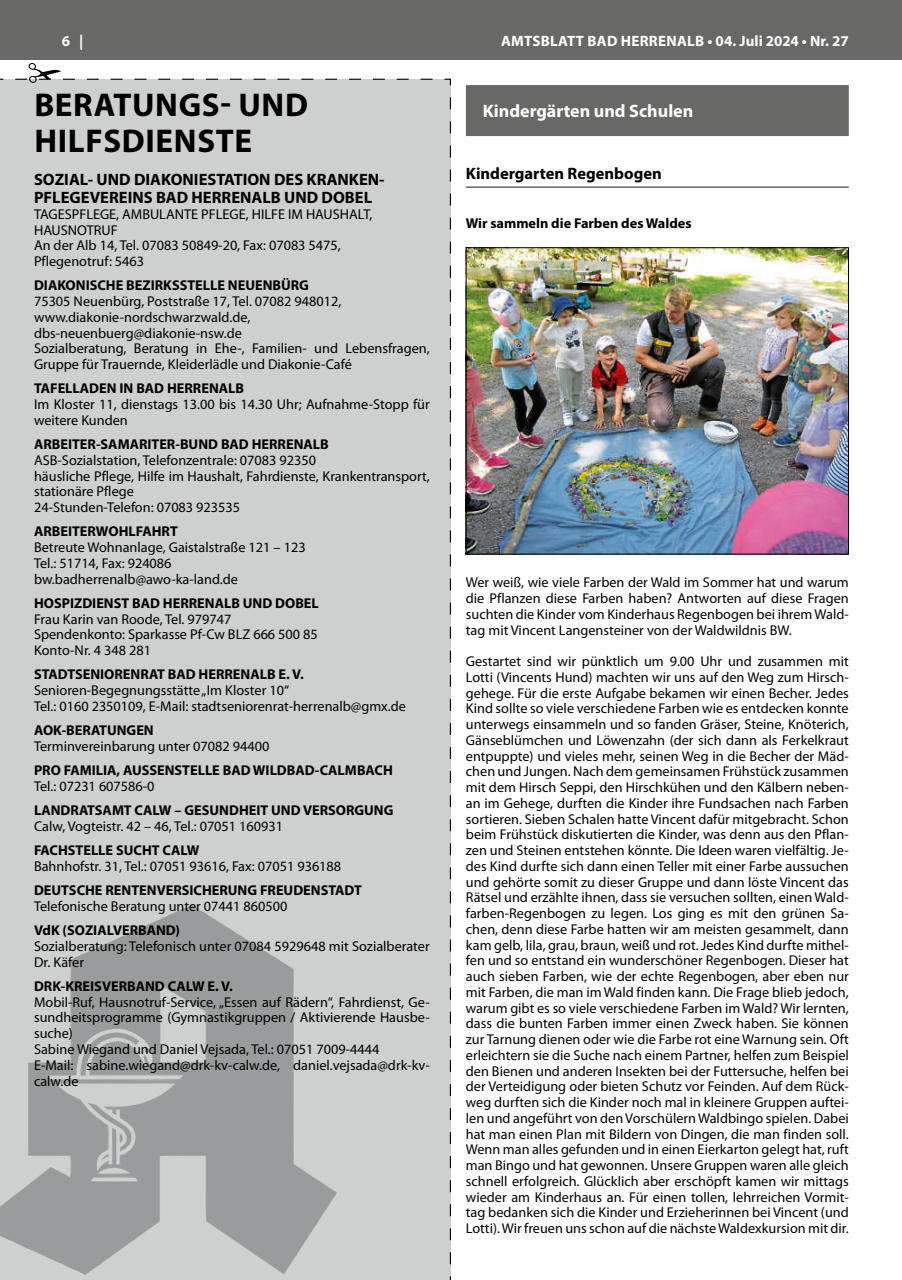
<style>
.page{position:relative;width:902px;height:1280px;background:#fff}
.page>*{position:absolute;margin:0;border:0;box-sizing:border-box;transform-origin:0 0}
.t1{font:700 33px/36px "Myriad Pro";letter-spacing:.02em;color:#000}
.t2{font:700 18px "Myriad Pro";color:#fff}
.t3{font:700 16.5px/18px "Myriad Pro";color:#000}
.t4{font:700 15px "Myriad Pro";letter-spacing:.02em;color:#fff}
.t5{font:14.25px/15.8px "Myriad Pro";color:#000}
.t6{font:700 14.25px "Myriad Pro";color:#000}
</style>
<div class="page">
<div style="left:0;top:0;width:901px;height:60px;background:#686867"></div>
<div style="left:466px;top:85px;width:382px;height:51px;background:#686867"></div>
<hr style="left:466px;top:186px;width:382px;height:2px;background:#686867">
<img style="left:468px;top:249px;width:378px;height:303px">
<div style="left:466px;top:247px;width:382px;height:307px;border:1px solid #000"></div>
<div style="left:0;top:78px;width:451px;height:1202px;background:#cecfcf"></div>
<svg style="left:9px;top:63px;width:423px;height:20px"></svg>
<svg style="left:0;top:905px;width:337px;height:370px;background:#c3c4c4"></svg>
<svg style="left:4px;top:906px;width:202px;height:297px;background:#bdbebf"></svg>
<svg style="left:13px;top:959px;width:321px;height:315px;background:#adaeae"></svg>
<p class="t4" style="left:62px;top:31px;width:23px">6 |</p>
<p class="t4" style="left:501px;top:31px;width:349px">AMTSBLATT BAD HERRENALB • 04. Juli 2024 • Nr. 27</p>
<h1 class="t1" style="left:34px;top:86px;width:275px">BERATUNGS- UND<br>HILFSDIENSTE</h1>
<p class="t3" style="left:34px;top:170px;width:352px">SOZIAL- UND DIAKONIESTATION DES KRANKEN-<br>PFLEGEVEREINS BAD HERRENALB UND DOBEL</p>
<p class="t5" style="left:34px;top:206px;width:340px">TAGESPFLEGE, AMBULANTE PFLEGE, HILFE IM HAUSHALT, HAUSNOTRUF<br>An der Alb 14, Tel. 07083 50849-20, Fax: 07083 5475, Pflegenotruf: 5463</p>
<p class="t6" style="left:34px;top:276px;width:276px">DIAKONISCHE BEZIRKSSTELLE NEUENBÜRG</p>
<p class="t5" style="left:34px;top:293px;width:397px">75305 Neuenbürg, Poststraße 17, Tel. 07082 948012, www.diakonie-nordschwarzwald.de, dbs-neuenbuerg@diakonie-nsw.de<br>Sozialberatung, Beratung in Ehe-, Familien- und Lebensfragen, Gruppe für Trauernde, Kleiderlädle und Diakonie-Café</p>
<p class="t6" style="left:34px;top:379px;width:211px">TAFELLADEN IN BAD HERRENALB</p>
<p class="t5" style="left:34px;top:396px;width:397px">Im Kloster 11, dienstags 13.00 bis 14.30 Uhr; Aufnahme-Stopp für weitere Kunden</p>
<p class="t6" style="left:34px;top:435px;width:296px">ARBEITER-SAMARITER-BUND BAD HERRENALB</p>
<p class="t5" style="left:34px;top:452px;width:397px">ASB-Sozialstation, Telefonzentrale: 07083 92350<br>häusliche Pflege, Hilfe im Haushalt, Fahrdienste, Krankentransport, stationäre Pflege<br>24-Stunden-Telefon: 07083 923535</p>
<p class="t6" style="left:34px;top:522px;width:145px">ARBEITERWOHLFAHRT</p>
<p class="t5" style="left:34px;top:539px;width:273px">Betreute Wohnanlage, Gaistalstraße 121 – 123<br>Tel.: 51714, Fax: 924086 bw.badherrenalb@awo-ka-land.de</p>
<p class="t6" style="left:34px;top:594px;width:286px">HOSPIZDIENST BAD HERRENALB UND DOBEL</p>
<p class="t5" style="left:34px;top:611px;width:285px">Frau Karin van Roode, Tel. 979747<br>Spendenkonto: Sparkasse Pf-Cw BLZ 666 500 85<br>Konto-Nr. 4 348 281</p>
<p class="t6" style="left:34px;top:665px;width:271px">STADTSENIORENRAT BAD HERRENALB E. V.</p>
<p class="t5" style="left:34px;top:682px;width:373px">Senioren-Begegnungsstätte „Im Kloster 10“<br>Tel.: 0160 2350109, E-Mail: stadtseniorenrat-herrenalb@gmx.de</p>
<p class="t6" style="left:34px;top:721px;width:121px">AOK-BERATUNGEN</p>
<p class="t5" style="left:34px;top:738px;width:237px">Terminvereinbarung unter 07082 94400</p>
<p class="t6" style="left:34px;top:761px;width:360px">PRO FAMILIA, AUSSENSTELLE BAD WILDBAD-CALMBACH</p>
<p class="t5" style="left:34px;top:778px;width:122px">Tel.: 07231 607586-0</p>
<p class="t6" style="left:34px;top:801px;width:361px">LANDRATSAMT CALW – GESUNDHEIT UND VERSORGUNG</p>
<p class="t5" style="left:34px;top:818px;width:250px">Calw, Vogteistr. 42 – 46, Tel.: 07051 160931</p>
<p class="t6" style="left:34px;top:841px;width:167px">FACHSTELLE SUCHT CALW</p>
<p class="t5" style="left:34px;top:858px;width:309px">Bahnhofstr. 31, Tel.: 07051 93616, Fax: 07051 936188</p>
<p class="t6" style="left:34px;top:881px;width:329px">DEUTSCHE RENTENVERSICHERUNG FREUDENSTADT</p>
<p class="t5" style="left:34px;top:898px;width:255px">Telefonische Beratung unter 07441 860500</p>
<p class="t6" style="left:34px;top:921px;width:147px">VdK (SOZIALVERBAND)</p>
<p class="t5" style="left:34px;top:938px;width:397px">Sozialberatung: Telefonisch unter 07084 5929648 mit Sozialberater<br>Dr. Käfer</p>
<p class="t6" style="left:34px;top:977px;width:200px">DRK-KREISVERBAND CALW E. V.</p>
<p class="t5" style="left:34px;top:994px;width:397px">Mobil-Ruf, Hausnotruf-Service, „Essen auf Rädern“, Fahrdienst, Ge&shy;sundheitsprogramme (Gymnastikgruppen / Aktivierende Hausbe&shy;suche)<br>Sabine Wiegand und Daniel Vejsada, Tel.: 07051 7009-4444<br>E-Mail: sabine.wiegand@drk-kv-calw.de, daniel.vejsada@drk-kv&shy;calw.de</p>
<p class="t2" style="left:483px;top:99px;width:212px">Kindergärten und Schulen</p>
<p class="t3" style="left:466px;top:164px;width:197px">Kindergarten Regenbogen</p>
<p class="t6" style="left:466px;top:214px;width:227px">Wir sammeln die Farben des Waldes</p>
<p class="t5" style="left:466px;top:574px;width:384px;text-align:justify">Wer weiß, wie viele Farben der Wald im Sommer hat und warum die Pflanzen diese Farben haben? Antworten auf diese Fragen suchten die Kinder vom Kinderhaus Regenbogen bei ihrem Wald&shy;tag mit Vincent Langensteiner von der Waldwildnis BW.</p>
<p class="t5" style="left:466px;top:653px;width:384px;text-align:justify">Gestartet sind wir pünktlich um 9.00 Uhr und zusammen mit Lotti (Vincents Hund) machten wir uns auf den Weg zum Hirsch&shy;gehege. Für die erste Aufgabe bekamen wir einen Becher. Jedes Kind sollte so viele verschiedene Farben wie es entdecken konnte unterwegs einsammeln und so fanden Gräser, Steine, Knöterich, Gänseblümchen und Löwenzahn (der sich dann als Ferkelkraut entpuppte) und vieles mehr, seinen Weg in die Becher der Mäd&shy;chen und Jungen. Nach dem gemeinsamen Frühstück zusammen mit dem Hirsch Seppi, den Hirschkühen und den Kälbern neben&shy;an im Gehege, durften die Kinder ihre Fundsachen nach Farben sortieren. Sieben Schalen hatte Vincent dafür mitgebracht. Schon beim Frühstück diskutierten die Kinder, was denn aus den Pflan&shy;zen und Steinen entstehen könnte. Die Ideen waren vielfältig. Je&shy;des Kind durfte sich dann einen Teller mit einer Farbe aussuchen und gehörte somit zu dieser Gruppe und dann löste Vincent das Rätsel und erzählte ihnen, dass sie versuchen sollten, einen Wald&shy;farben-Regenbogen zu legen. Los ging es mit den grünen Sa&shy;chen, denn diese Farbe hatten wir am meisten gesammelt, dann kam gelb, lila, grau, braun, weiß und rot. Jedes Kind durfte mithel&shy;fen und so entstand ein wunderschöner Regenbogen. Dieser hat auch sieben Farben, wie der echte Regenbogen, aber eben nur mit Farben, die man im Wald finden kann. Die Frage blieb jedoch, warum gibt es so viele verschiedene Farben im Wald? Wir lernten, dass die bunten Farben immer einen Zweck haben. Sie können zur Tarnung dienen oder wie die Farbe rot eine Warnung sein. Oft erleichtern sie die Suche nach einem Partner, helfen zum Beispiel den Bienen und anderen Insekten bei der Futtersuche, helfen bei der Verteidigung oder bieten Schutz vor Feinden. Auf dem Rück&shy;weg durften sich die Kinder noch mal in kleinere Gruppen auftei&shy;len und angeführt von den Vorschülern Waldbingo spielen. Dabei hat man einen Plan mit Bildern von Dingen, die man finden soll.<br>Wenn man alles gefunden und in einen Eierkarton gelegt hat, ruft man Bingo und hat gewonnen. Unsere Gruppen waren alle gleich schnell erfolgreich. Glücklich aber erschöpft kamen wir mittags wieder am Kinderhaus an. Für einen tollen, lehrreichen Vormit&shy;tag bedanken sich die Kinder und Erzieherinnen bei Vincent (und Lotti). Wir freuen uns schon auf die nächste Waldexkursion mit dir.</p>
</div>
